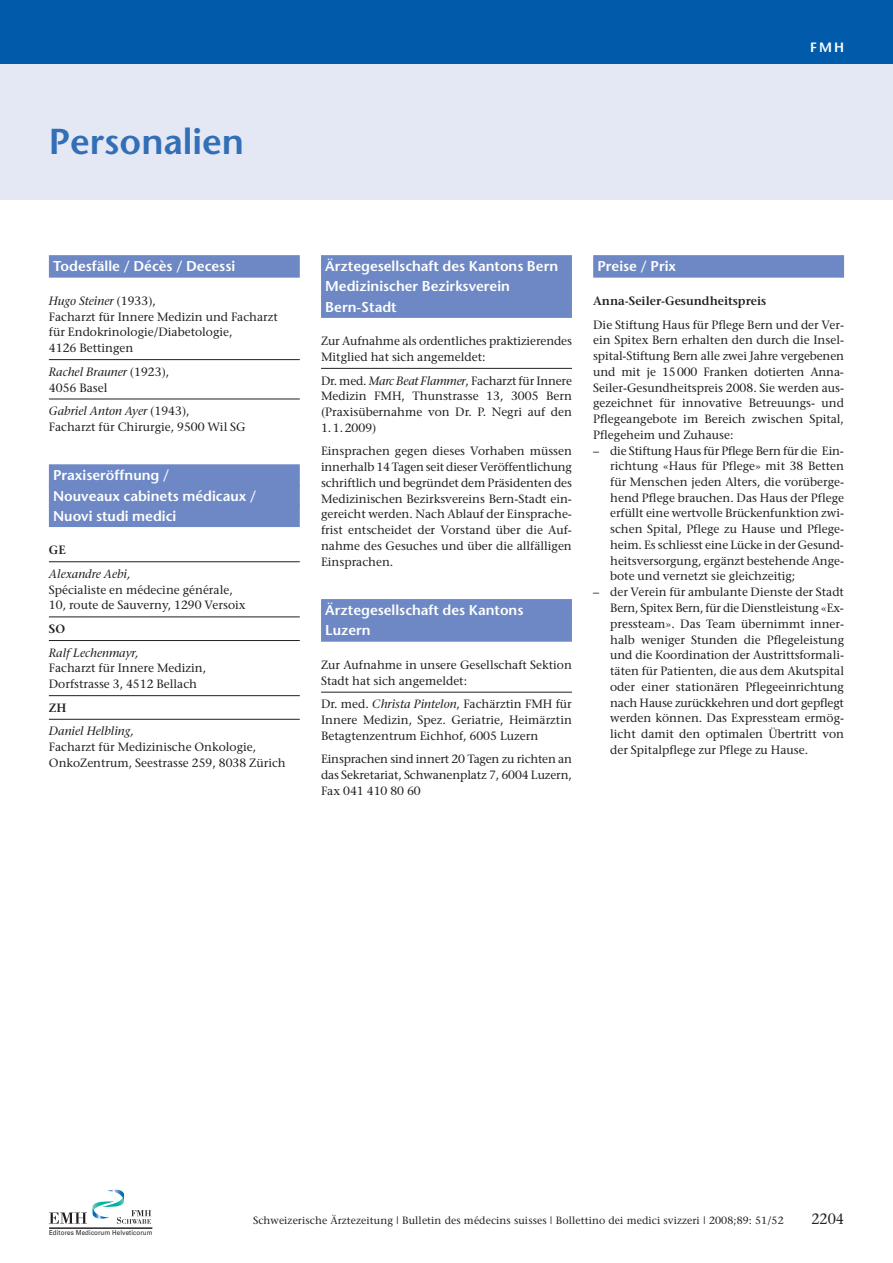
<style>
.page{position:relative;width:893px;height:1263px;background:#fff}
.page>*{position:absolute;margin:0;border:0;box-sizing:border-box;transform-origin:0 0}
.t1{font:600 36px "Stone Sans";color:#326fb7}
.t2{font:15px "Stone Serif";color:#231f20;scale:.95 1}
.t3{font:600 14.25px/20.1px "Stone Sans";color:#fff}
.t4{font:600 13.5px "Stone Sans";color:#fff}
.t5{font:12px/15.8px "Stone Serif";color:#231f20}
.t6{font:italic 12px "Stone Serif";color:#231f20}
.t7{font:600 12px "Stone Serif";color:#231f20}
.t8{font:10.5px "Stone Serif";letter-spacing:.01em;color:#231f20}
.t9{font:6.9px "Univers";letter-spacing:.015em;color:#231f20;scale:.9 1}
.s1{font-style:italic}
</style>
<div class="page">
<div style="left:0;top:60px;width:893px;height:140px;background:#e4e8f4"></div>
<div style="left:0;top:0;width:893px;height:64px;background:#015aaa"></div>
<svg style="left:49px;top:1189px;width:102px;height:35px"></svg>
<hr style="left:49px;top:1228px;width:103px;height:1px;background:#231f20">
<div style="left:49px;top:255px;width:251px;height:23px;background:#6d88c5"></div>
<hr style="left:49px;top:359px;width:251px;height:1px;background:#231f20">
<hr style="left:49px;top:399px;width:251px;height:1px;background:#231f20">
<div style="left:49px;top:464px;width:251px;height:23px;background:#6d88c5"></div>
<div style="left:49px;top:484px;width:251px;height:23px;background:#6d88c5"></div>
<div style="left:49px;top:504px;width:251px;height:23px;background:#6d88c5"></div>
<hr style="left:49px;top:561px;width:251px;height:1px;background:#231f20">
<hr style="left:49px;top:617px;width:251px;height:1px;background:#231f20">
<hr style="left:49px;top:640px;width:251px;height:1px;background:#231f20">
<hr style="left:49px;top:695px;width:251px;height:1px;background:#231f20">
<hr style="left:49px;top:719px;width:251px;height:1px;background:#231f20">
<div style="left:321px;top:255px;width:251px;height:23px;background:#6d88c5"></div>
<div style="left:321px;top:275px;width:251px;height:23px;background:#6d88c5"></div>
<div style="left:321px;top:295px;width:251px;height:23px;background:#6d88c5"></div>
<hr style="left:321px;top:368px;width:251px;height:1px;background:#231f20">
<div style="left:321px;top:599px;width:251px;height:22px;background:#6d88c5"></div>
<div style="left:321px;top:619px;width:251px;height:23px;background:#6d88c5"></div>
<hr style="left:321px;top:692px;width:251px;height:1px;background:#231f20">
<div style="left:593px;top:255px;width:251px;height:23px;background:#6d88c5"></div>
<h1 class="t1" style="left:49px;top:127px;width:197px">Personalien</h1>
<p class="t4" style="left:810px;top:42px;width:35px">FMH</p>
<p class="t3" style="left:53px;top:258px;width:184px">Todesfälle / Décès / Decessi</p>
<p class="t5" style="left:49px;top:294px;width:231px"><span class="s1">Hugo Steiner</span> (1933),<br>Facharzt für Innere Medizin und Facharzt für Endokrinologie/Diabetologie,<br>4126 Bettingen</p>
<p class="t5" style="left:49px;top:365px;width:122px"><span class="s1">Rachel Brauner</span> (1923),<br>4056 Basel</p>
<p class="t5" style="left:49px;top:404px;width:198px"><span class="s1">Gabriel Anton Ayer</span> (1943),<br>Facharzt für Chirurgie, 9500 Wil SG</p>
<p class="t3" style="left:53px;top:467px;width:205px">Praxiseröffnung /<br>Nouveaux cabinets médicaux /<br>Nuovi studi medici</p>
<p class="t7" style="left:49px;top:545px;width:19px">GE</p>
<p class="t6" style="left:49px;top:569px;width:83px">Alexandre Aebi,</p>
<p class="t5" style="left:49px;top:583px;width:198px">Spécialiste en médecine générale,<br>10, route de Sauverny, 1290 Versoix</p>
<p class="t7" style="left:49px;top:624px;width:18px">SO</p>
<p class="t6" style="left:49px;top:648px;width:91px">Ralf Lechenmayr,</p>
<p class="t5" style="left:49px;top:662px;width:159px">Facharzt für Innere Medizin,<br>Dorfstrasse 3, 4512 Bellach</p>
<p class="t7" style="left:49px;top:703px;width:19px">ZH</p>
<p class="t6" style="left:49px;top:727px;width:86px">Daniel Helbling,</p>
<p class="t5" style="left:49px;top:740px;width:238px">Facharzt für Medizinische Onkologie,<br>OnkoZentrum, Seestrasse 259, 8038 Zürich</p>
<p class="t3" style="left:325px;top:258px;width:234px">Ärztegesellschaft des Kantons Bern<br>Medizinischer Bezirksverein<br>Bern-Stadt</p>
<p class="t5" style="left:321px;top:334px;width:252px">Zur Aufnahme als ordentliches praktizierendes<br>Mitglied hat sich angemeldet:</p>
<p class="t5" style="left:321px;top:374px;width:252px;text-align:justify">Dr. med. <span class="s1">Marc Beat Flammer</span>, Facharzt für Innere Medizin FMH, Thunstrasse 13, 3005 Bern (Praxisübernahme von Dr. P. Negri auf den 1.1.2009)</p>
<p class="t5" style="left:321px;top:445px;width:252px;text-align:justify">Einsprachen gegen dieses Vorhaben müssen innerhalb 14 Tagen seit dieser Veröffentlichung schriftlich und begründet dem Präsidenten des Medizinischen Bezirksvereins Bern-Stadt ein&shy;gereicht werden. Nach Ablauf der Einsprache&shy;frist entscheidet der Vorstand über die Auf&shy;nahme des Gesuches und über die allfälligen Einsprachen.</p>
<p class="t3" style="left:325px;top:602px;width:200px">Ärztegesellschaft des Kantons<br>Luzern</p>
<p class="t5" style="left:321px;top:658px;width:252px">Zur Aufnahme in unsere Gesellschaft Sektion<br>Stadt hat sich angemeldet:</p>
<p class="t5" style="left:321px;top:697px;width:252px;text-align:justify">Dr. med. <span class="s1">Christa Pintelon</span>, Fachärztin FMH für Innere Medizin, Spez. Geriatrie, Heimärztin Betagtenzentrum Eichhof, 6005 Luzern</p>
<p class="t5" style="left:321px;top:753px;width:252px;text-align:justify">Einsprachen sind innert 20 Tagen zu richten an das Sekretariat, Schwanenplatz 7, 6004 Luzern, Fax 041 410 80 60</p>
<p class="t3" style="left:597px;top:258px;width:80px">Preise / Prix</p>
<p class="t7" style="left:593px;top:296px;width:175px">Anna-Seiler-Gesundheitspreis</p>
<p class="t5" style="left:593px;top:318px;width:252px;text-align:justify">Die Stiftung Haus für Pflege Bern und der Ver&shy;ein Spitex Bern erhalten den durch die Insel&shy;spital-Stiftung Bern alle zwei Jahre vergebenen und mit je 15000 Franken dotierten Anna - Seiler-Gesundheitspreis 2008. Sie werden aus&shy;gezeichnet für innovative Betreuungs- und Pflegeangebote im Bereich zwischen Spital, Pflegeheim und Zuhause:</p>
<p class="t5" style="left:610px;top:444px;width:235px;text-align:justify;text-indent:-17px">– die Stiftung Haus für Pflege Bern für die Ein&shy;richtung «Haus für Pflege» mit 38 Betten für Menschen jeden Alters, die vorüberge&shy;hend Pflege brauchen. Das Haus der Pflege erfüllt eine wertvolle Brückenfunktion zwi&shy;schen Spital, Pflege zu Hause und Pflege&shy;heim. Es schliesst eine Lücke in der Gesund - heitsversorgung, ergänzt bestehende Ange&shy;bote und vernetzt sie gleichzeitig;</p>
<p class="t5" style="left:610px;top:585px;width:235px;text-align:justify;text-indent:-17px">– der Verein für ambulante Dienste der Stadt Bern, Spitex Bern, für die Dienstleistung «Ex&shy;pressteam». Das Team übernimmt inner - halb weniger Stunden die Pflegeleistung und die Koordination der Austrittsfor mali - täten für Patienten, die aus dem Akutspital oder einer stationären Pflegeeinrichtung nach Hause zurückkehren und dort gepflegt werden können. Das Expressteam ermög&shy;licht damit den optimalen Übertritt von der Spitalpflege zur Pflege zu Hause.</p>
<p class="t9" style="left:49px;top:1229px;width:117px">Editores Medicorum Helveticorum</p>
<p class="t8" style="left:253px;top:1216px;width:532px">Schweizerische Ärztezeitung | Bulletin des médecins suisses | Bollettino dei medici svizzeri | 2008;89: 51/52</p>
<p class="t2" style="left:811px;top:1213px;width:36px">2204</p>
</div>
